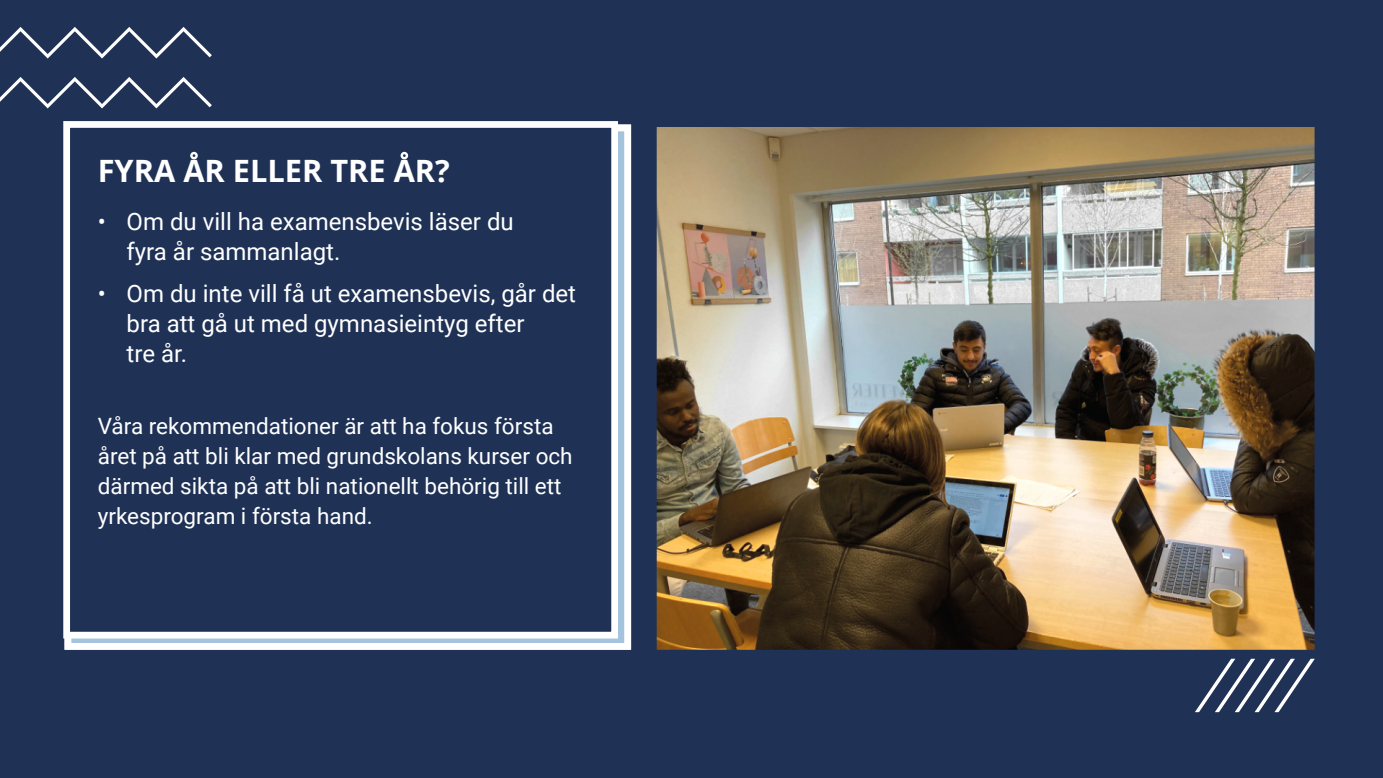
<style>
.page{position:relative;width:1383px;height:778px;background:#fff}
.page>*{position:absolute;margin:0;border:0;box-sizing:border-box;transform-origin:0 0}
.t1{font:700 30.9px "Open Sans";color:#fff}
.t2{font:24px/30px "Roboto";color:#fff}
.t3{font:22.5px/30px "Roboto";color:#fff}
</style>
<div class="page">
<div style="left:0;top:0;width:1382px;height:778px;background:#1f3256"></div>
<svg style="left:1195px;top:658px;width:119px;height:54px"></svg>
<svg style="left:0;top:27px;width:212px;height:31px"></svg>
<svg style="left:0;top:77px;width:212px;height:31px"></svg>
<div style="left:65px;top:124px;width:566px;height:525px;background:#005ca0;border:7px solid #fff;opacity:.2"></div>
<div style="left:63px;top:121px;width:555px;height:517px;background:#1f3256;border:7px solid #fff"></div>
<svg style="left:190px;top:152px;width:8px;height:7px"></svg>
<svg style="left:400px;top:152px;width:8px;height:7px"></svg>
<img style="left:656px;top:127px;width:658px;height:522px">
<h1 class="t1" style="left:98px;top:158px;width:353px">FYRA AR ELLER TRE AR?</h1>
<p class="t2" style="left:127px;top:209px;width:389px;text-indent:-29px">• Om du vill ha examensbevis läser du fyra år sammanlagt.</p>
<p class="t2" style="left:127px;top:281px;width:451px;text-indent:-29px">• Om du inte vill få ut examensbevis, går det bra att gå ut med gymnasieintyg efter<br>tre år.</p>
<p class="t3" style="left:98px;top:413px;width:476px">Våra rekommendationer är att ha fokus första året på att bli klar med grundskolans kurser och därmed sikta på att bli nationellt behörig till ett yrkesprogram i första hand.</p>
</div>
